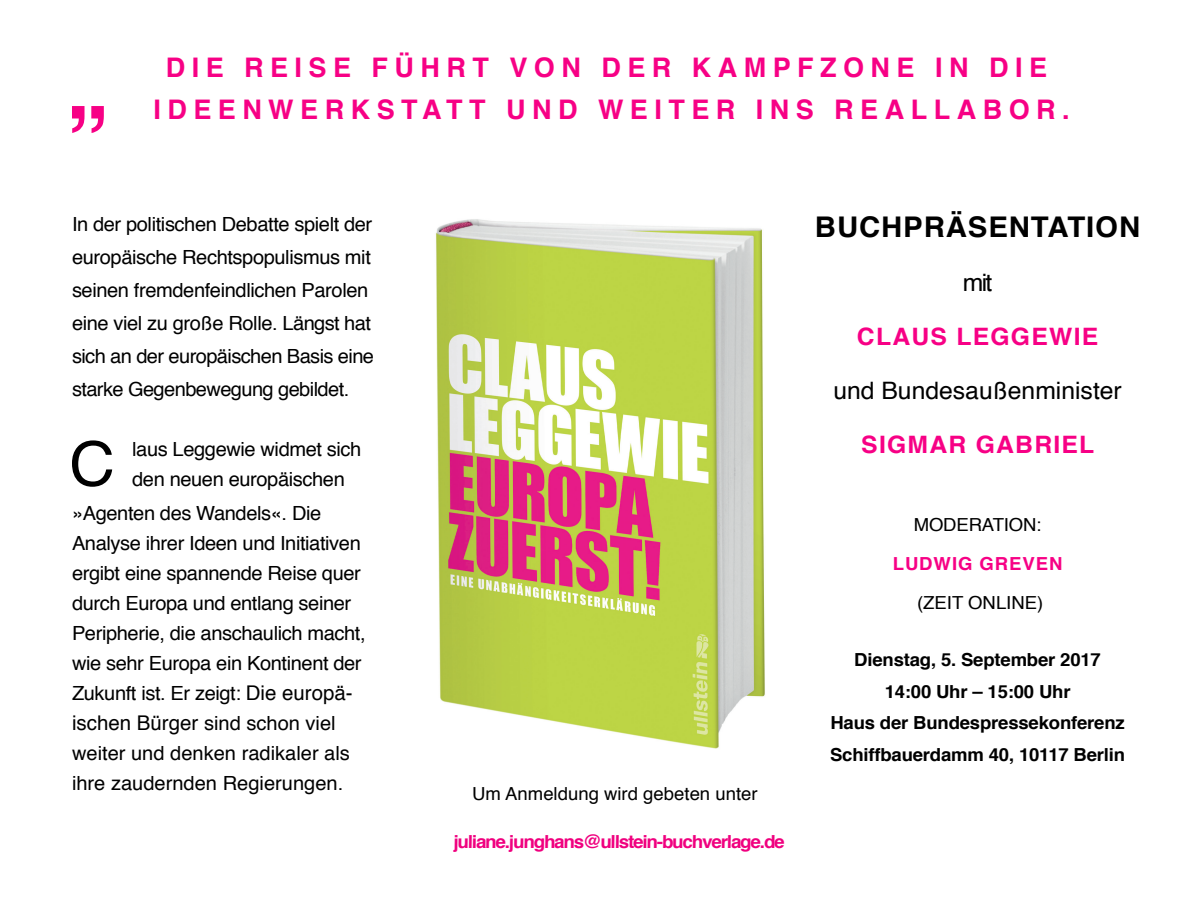
<style>
.page{position:relative;width:1188px;height:918px;background:#fff}
.page>*{position:absolute;margin:0;border:0;box-sizing:border-box;transform-origin:0 0}
.t1{font:700 88.35px "Helvetica";color:#f70085}
.t2{font:61.35px "Helvetica";color:#000}
.t3{font:700 28.5px "Helvetica";letter-spacing:.03em;color:#000}
.t4{font:700 27px "Helvetica";letter-spacing:.24em;color:#f70085}
.t5{font:700 24px "Helvetica";letter-spacing:.05em;color:#f70085}
.t6{font:24px "Helvetica";color:#000}
.t7{font:19.5px/30px "Helvetica";letter-spacing:-.02em;color:#000}
.t8{font:700 18px "Helvetica";letter-spacing:-.01em;color:#000}
.t9{font:18px "Helvetica";color:#000}
.t10{font:700 18px "Helvetica";color:#f0007f;scale:1.04 1}
.t11{font:700 18px "Helvetica";letter-spacing:.05em;color:#f70085}
.s1{font-size:20.25px}
</style>
<div class="page">
<img style="left:436px;top:219px;width:329px;height:530px">
<p class="t1" style="left:66px;top:16px;width:46px">„</p>
<p class="t4" style="left:166px;top:45px;width:883px">DIE REISE FÜHRT VON DER KAMPFZONE IN DIE</p>
<p class="t4" style="left:153px;top:87px;width:918px">IDEENWERKSTATT UND WEITER INS REALLABOR.</p>
<p class="t7" style="left:72px;top:208px;width:304px;line-height:33px">In der politischen Debatte spielt der europäische Rechtspopulismus mit seinen fremdenfeindlichen Parolen eine viel zu große Rolle. Längst hat sich an der europäischen Basis eine starke Gegenbewegung gebildet.</p>
<p class="t2" style="left:69px;top:417px;width:47px">C</p>
<p class="t7" style="left:132px;top:434px;width:231px">laus Leggewie widmet sich den neuen europäischen</p>
<p class="t7" style="left:72px;top:499px;width:295px">»Agenten des Wandels«. Die<br>Analyse ihrer Ideen und Initiativen ergibt eine spannende Reise quer durch Europa und entlang seiner<br>Peripherie, die anschaulich macht, wie sehr Europa ein Kontinent der<br>Zukunft ist. Er zeigt: <span class="s1">Die europä&shy;ischen Bürger</span> sind schon viel weiter und denken radikaler als ihre zaudernden Regierungen.</p>
<p class="t9" style="left:472px;top:779px;width:287px">Um Anmeldung wird gebeten unter</p>
<p class="t10" style="left:453px;top:827px;width:321px">juliane.junghans@ullstein-buchverlage.de</p>
<p class="t3" style="left:815px;top:204px;width:327px">BUCHPRÄSENTATION</p>
<p class="t6" style="left:963px;top:264px;width:31px">mit</p>
<p class="t5" style="left:857px;top:318px;width:243px">CLAUS LEGGEWIE</p>
<p class="t6" style="left:833px;top:372px;width:290px">und Bundesaußenminister</p>
<p class="t5" style="left:861px;top:426px;width:235px">SIGMAR GABRIEL</p>
<p class="t9" style="left:914px;top:511px;width:129px">MODERATION:</p>
<p class="t11" style="left:893px;top:550px;width:171px">LUDWIG GREVEN</p>
<p class="t9" style="left:917px;top:589px;width:128px">(ZEIT ONLINE)</p>
<p class="t8" style="left:854px;top:646px;width:248px">Dienstag, 5. September 2017</p>
<p class="t8" style="left:885px;top:677px;width:187px">14:00 Uhr – 15:00 Uhr</p>
<p class="t8" style="left:830px;top:709px;width:296px">Haus der Bundespressekonferenz</p>
<p class="t8" style="left:830px;top:740px;width:297px">Schiffbauerdamm 40, 10117 Berlin</p>
</div>
